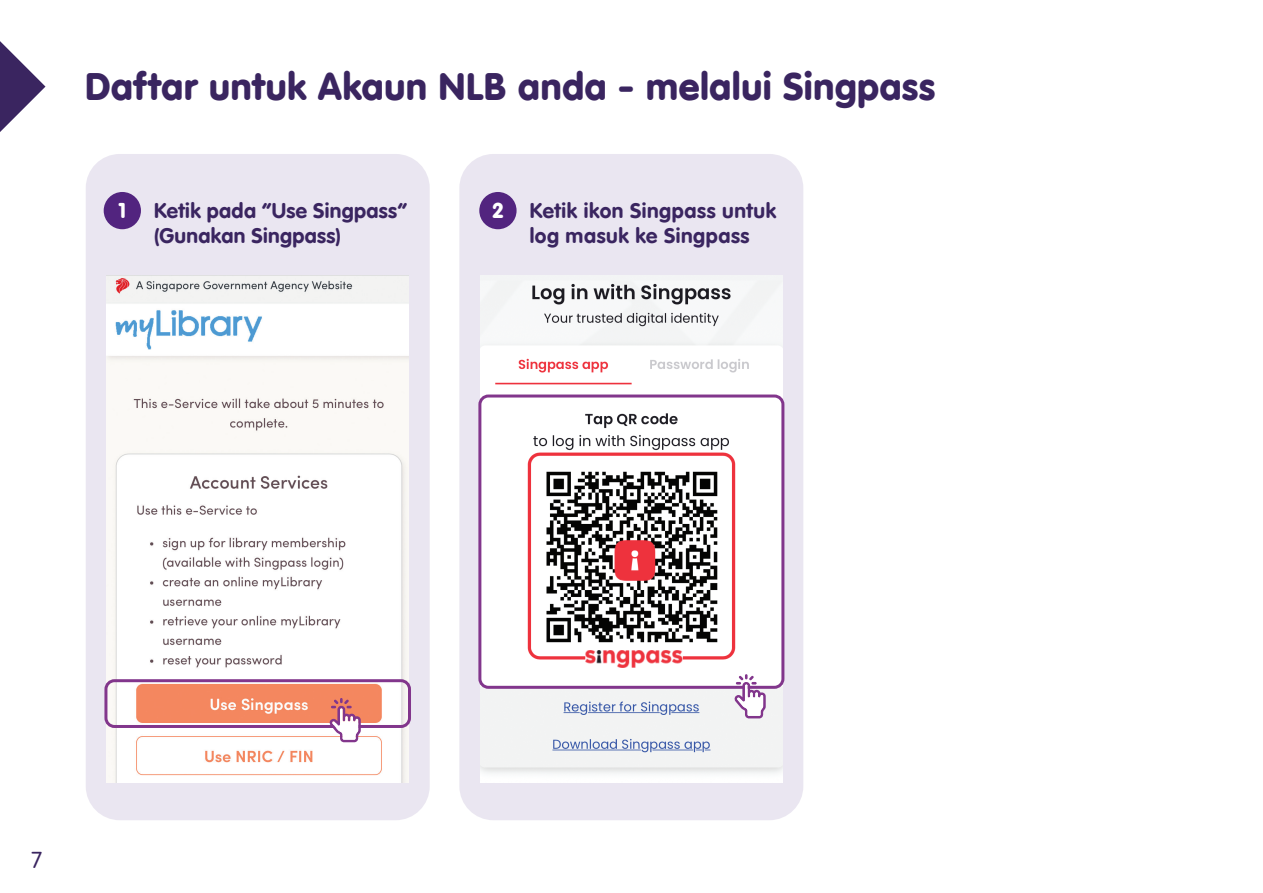
<style>
.page{position:relative;width:1263px;height:893px;background:#fff}
.page>*{position:absolute;margin:0;border:0;box-sizing:border-box;transform-origin:0 0}
.t1{font:900 37.5px "VAG Rounded Black S Si";letter-spacing:.025em;color:#3a2560}
.t2{font:300 22.5px "VAG Rounded";color:#3a2560}
.t3{font:21px/25.2px "VAG Rounded Bold";letter-spacing:.02em;color:#3a2560}
.t4{font:900 21px "VAG Rounded Black S Si";color:#fff}
</style>
<div class="page">
<div style="left:86px;top:154px;width:344px;height:666px;background:#eae6f1;border-radius:34px"></div>
<div style="left:459px;top:154px;width:344px;height:666px;background:#eae6f1;border-radius:34px"></div>
<svg style="left:0;top:41px;width:45px;height:91px"></svg>
<div style="left:104px;top:192px;width:37px;height:37px;background:#52247f;border-radius:50%"></div>
<div style="left:479px;top:192px;width:38px;height:37px;background:#52247f;border-radius:50%"></div>
<img style="left:481px;top:275px;width:301px;height:507px">
<div style="left:478px;top:394px;width:306px;height:295px;border:3px solid #82368c;border-radius:9px"></div>
<svg style="left:734px;top:674px;width:32px;height:44px"></svg>
<img style="left:107px;top:276px;width:301px;height:506px">
<div style="left:104px;top:679px;width:307px;height:49px;border:3px solid #82368c;border-radius:9px"></div>
<svg style="left:329px;top:698px;width:32px;height:44px"></svg>
<h1 class="t1" style="left:86px;top:64px;width:851px">Daftar untuk Akaun NLB anda - melalui Singpass</h1>
<p class="t4" style="left:119px;top:198px;width:8px">1</p>
<p class="t3" style="left:154px;top:197px;width:254px">Ketik pada “Use Singpass” (Gunakan Singpass)</p>
<p class="t4" style="left:493px;top:198px;width:12px">2</p>
<p class="t3" style="left:530px;top:197px;width:248px">Ketik ikon Singpass untuk log masuk ke Singpass</p>
<p class="t2" style="left:31px;top:847px;width:13px">7</p>
</div>
